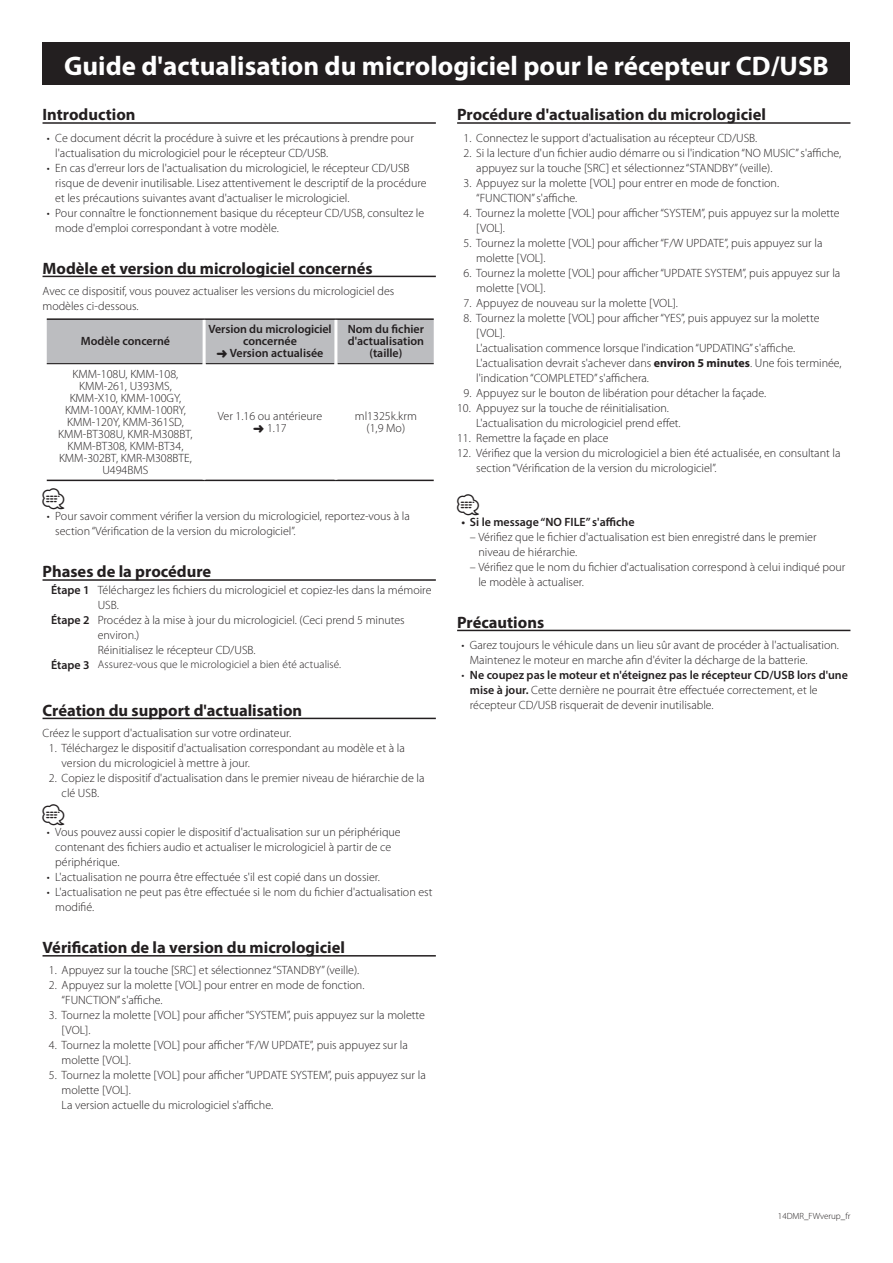
<style>
.page{position:relative;width:893px;height:1263px;background:#fff}
.page>*{position:absolute;margin:0;border:0;box-sizing:border-box;transform-origin:0 0}
.t1{font:700 27px "Myriad Pro";color:#fff}
.t2{font:21px "Car Symble";color:#231f20}
.t3{font:700 16.5px "Myriad Pro";color:#231f20}
.t4{font:300 12px/15px "Myriad Pro";color:#231f20}
.t5{font:600 12px/12px "Myriad Pro";color:#231f20;text-align:center}
.t6{font:300 11.25px "Myriad Pro";letter-spacing:.005em;color:#231f20}
.t7{font:300 9px "Myriad Pro";color:#231f20}
.s1{font-weight:700}
.s2{font-weight:600}
</style>
<div class="page">
<div style="left:43px;top:43px;width:807px;height:42px;background:#231f20"></div>
<hr style="left:43px;top:122px;width:393px;height:2px;background:#231f20">
<hr style="left:43px;top:276px;width:393px;height:1px;background:#231f20">
<hr style="left:43px;top:579px;width:393px;height:2px;background:#231f20">
<hr style="left:43px;top:718px;width:393px;height:1px;background:#231f20">
<hr style="left:43px;top:955px;width:393px;height:1px;background:#231f20">
<div style="left:47px;top:320px;width:387px;height:43px;background:#bcbdc0"></div>
<hr style="left:47px;top:318px;width:157px;height:2px;background:#231f20">
<hr style="left:204px;top:318px;width:132px;height:2px;background:#231f20">
<hr style="left:336px;top:318px;width:98px;height:2px;background:#231f20">
<hr style="left:47px;top:480px;width:157px;height:1px;background:#231f20">
<hr style="left:204px;top:480px;width:132px;height:1px;background:#231f20">
<hr style="left:336px;top:480px;width:98px;height:1px;background:#231f20">
<hr style="left:47px;top:363px;width:156px;height:1px;background:#231f20">
<hr style="left:206px;top:363px;width:128px;height:1px;background:#231f20">
<hr style="left:337px;top:363px;width:97px;height:1px;background:#231f20">
<hr style="left:203px;top:320px;width:3px;height:44px;background:#fff">
<hr style="left:334px;top:320px;width:3px;height:44px;background:#fff">
<hr style="left:457px;top:122px;width:393px;height:2px;background:#231f20">
<hr style="left:457px;top:630px;width:393px;height:1px;background:#231f20">
<h1 class="t1" style="left:64px;top:48px;width:766px">Guide 'd actualisation du micrologiciel pour le récepteur CD/USB</h1>
<h3 class="t3" style="left:43px;top:104px;width:95px">Introduction</h3>
<p class="t4" style="left:55px;top:130px;width:360px">Ce document décrit la procédure à suivre et les précautions à prendre pour</p>
<h3 class="t3" style="left:457px;top:104px;width:310px">Procédure 'd actualisation du micrologiciel</h3>
<p class="t4" style="left:463px;top:130px;width:295px">1. Connectez le support 'd actualisation au récepteur CD/USB.</p>
<p class="t4" style="left:476px;top:145px;width:367px;text-indent:-13px">2. Si la lecture 'd un fichier audio démarre ou 'ls i indication“NO MUSIC 's” affiche, appuyez sur la touche [SRC] et sélectionnez“STANDBY” (veille .(</p>
<p class="t4" style="left:476px;top:175px;width:304px;text-indent:-13px">3. Appuyez sur la molette [VOL] pour entrer en mode de fonction. “FUNCTION 's” affiche.</p>
<p class="t4" style="left:476px;top:205px;width:365px;text-indent:-13px">4. Tournez la molette [VOL] pour afficher“SYSTEM ,” puis appuyez sur la molette [VOL .[</p>
<p class="t4" style="left:476px;top:235px;width:348px;text-indent:-13px">5. Tournez la molette [VOL] pour afficher W/ F“ UPDATE ,” puis appuyez sur la molette [VOL .[</p>
<p class="t4" style="left:476px;top:265px;width:366px;text-indent:-13px">6. Tournez la molette [VOL] pour afficher“UPDATE SYSTEM ,” puis appuyez sur la molette [VOL .[</p>
<p class="t4" style="left:463px;top:295px;width:216px">7. Appuyez de nouveau sur la molette [VOL .[</p>
<p class="t4" style="left:476px;top:310px;width:367px;text-indent:-13px">8. Tournez la molette [VOL] pour afficher“YES ,” puis appuyez sur la molette [VOL .[<br>'Lactualisation commence lorsque 'l indication“UPDATING 's” affiche. 'Lactualisation devrait 's achever dans <span class="s1">environ 5 minutes</span>. Une fois terminée, 'l indication“COMPLETED 's” affichera.</p>
<p class="t4" style="left:463px;top:385px;width:304px">9. Appuyez sur le bouton de libération pour détacher la façade.</p>
<p class="t4" style="left:476px;top:400px;width:206px;text-indent:-19px">10. Appuyez sur la touche de réinitialisation. 'Lactualisation du micrologiciel prend effet.</p>
<p class="t4" style="left:457px;top:430px;width:153px">11. Remettre la façade en place</p>
<p class="t4" style="left:476px;top:445px;width:366px;text-indent:-19px">12. Vérifiez que la version du micrologiciel a bien été actualisée, en consultant la section“Vérification de la version du micrologiciel .“</p>
<p class="t4" style="left:47px;top:130px;width:4px">•</p>
<p class="t4" style="left:55px;top:145px;width:356px">'l actualisation du micrologiciel pour le récepteur CD/USB.<br>En cas 'd erreur lors de 'l actualisation du micrologiciel le, récepteur CD/USB</p>
<p class="t4" style="left:47px;top:160px;width:4px">•</p>
<p class="t4" style="left:55px;top:175px;width:373px">risque de devenir inutilisable. Lisez attentivement le descriptif de la procédure et les précautions suivantes avant 'd actualiser le micrologiciel.<br>Pour connaître le fonctionnement basique du récepteur CD/USB, consultez le</p>
<p class="t4" style="left:47px;top:205px;width:4px">•</p>
<p class="t4" style="left:55px;top:220px;width:225px">mode 'd emploi correspondant à votre modèle.</p>
<h3 class="t3" style="left:43px;top:257px;width:332px">Modèle et version du micrologiciel concernés</h3>
<p class="t4" style="left:43px;top:284px;width:353px">Avec ce dispositif, vous pouvez actualiser les versions du micrologiciel des modèles ci-dessous.</p>
<p class="t5" style="left:81px;top:335px;width:91px">Modèle concerné</p>
<p class="t5" style="left:208px;top:323px;width:125px">Version du micrologiciel concernée<br>➜ Version actualisée</p>
<p class="t5" style="left:348px;top:323px;width:78px">Nom du fichier 'd actualisation (taille(</p>
<p class="t4" style="left:58px;top:368px;width:136px;line-height:12px;text-align:center">KMM-108 ,U KMM-108,<br>KMM-261, U393MS,<br>KMM X- 10, KMM-100GY,<br>KMM-100AY, KMM-100RY,<br>KMM-120 ,Y KMM-361SD,<br>KMM-BT308 ,U KMR M- 308BT,<br>KMM-BT308, KMM-BT34,<br>KMM-302BT, KMR M- 308BTE,<br>U494BMS</p>
<p class="t4" style="left:218px;top:410px;width:106px;line-height:12px;text-align:center">Ver 1.16 ou antérieure ➜ 1.17</p>
<p class="t4" style="left:355px;top:410px;width:63px;line-height:12px;text-align:center">ml1325 .k krm (1,9 Mo(</p>
<h2 class="t2" style="left:43px;top:488px;width:23px">⁄</h2>
<p class="t4" style="left:55px;top:524px;width:242px">section“Vérification de la version du micrologiciel .“</p>
<h3 class="t3" style="left:43px;top:561px;width:170px">Phases de la procédure</h3>
<p class="t4" style="left:98px;top:582px;width:335px">Téléchargez les fichiers du micrologiciel et copiez-les dans la mémoire</p>
<p class="t4" style="left:55px;top:509px;width:356px">Pour savoir comment vérifier la version du micrologiciel, reportez-vous laà</p>
<p class="t4" style="left:47px;top:509px;width:4px">•</p>
<p class="t5" style="left:51px;top:583px;width:40px">Étape 1</p>
<p class="t5" style="left:51px;top:613px;width:40px">Étape 2</p>
<p class="t4" style="left:98px;top:597px;width:308px">USB.<br>Procédez laà mise à jour du micrologiciel (. Ceci prend 5 minutes</p>
<p class="t4" style="left:98px;top:627px;width:159px">environ (.<br>Réinitialisez le récepteur CD/USB.</p>
<p class="t6" style="left:98px;top:658px;width:245px">Assurez-vous que le micrologiciel a bien été actualisé.</p>
<p class="t5" style="left:51px;top:658px;width:40px">Étape 3</p>
<h3 class="t3" style="left:43px;top:699px;width:261px">Création du support 'd actualisation</h3>
<p class="t4" style="left:43px;top:726px;width:250px">Créez le support 'd actualisation sur votre ordinateur.</p>
<p class="t4" style="left:62px;top:741px;width:345px;text-indent:-13px">1. Téléchargez le dispositif 'd actualisation correspondant au modèle et laà version du micrologiciel à mettre à jour.</p>
<p class="t4" style="left:62px;top:771px;width:364px;text-indent:-13px">2. Copiez le dispositif 'd actualisation dans le premier niveau de hiérarchie de la clé USB.</p>
<p class="t4" style="left:55px;top:825px;width:347px">Vous pouvez aussi copier le dispositif 'd actualisation sur un périphérique</p>
<h2 class="t2" style="left:43px;top:804px;width:23px">⁄</h2>
<p class="t4" style="left:55px;top:840px;width:338px">contenant des fichiers audio et actualiser le micrologiciel à partir de ce périphérique.<br>'Lactualisation ne pourra être effectuée i l's est copié dans un dossier.</p>
<p class="t4" style="left:47px;top:825px;width:4px">•</p>
<p class="t4" style="left:47px;top:870px;width:4px">•</p>
<p class="t4" style="left:55px;top:885px;width:379px">'Lactualisation ne peut pas être effectuée lesi nom du fichier 'd actualisation est</p>
<p class="t4" style="left:47px;top:885px;width:4px">•</p>
<p class="t4" style="left:55px;top:900px;width:40px">modifié.</p>
<h3 class="t3" style="left:43px;top:937px;width:304px">Vérification de la version du micrologiciel</h3>
<p class="t4" style="left:49px;top:963px;width:312px">1. Appuyez sur la touche [SRC] et sélectionnez“STANDBY” (veille .(</p>
<p class="t4" style="left:62px;top:978px;width:304px;text-indent:-13px">2. Appuyez sur la molette [VOL] pour entrer en mode de fonction. “FUNCTION 's” affiche.</p>
<p class="t4" style="left:62px;top:1008px;width:365px;text-indent:-13px">3. Tournez la molette [VOL] pour afficher“SYSTEM ,” puis appuyez sur la molette [VOL .[</p>
<p class="t4" style="left:62px;top:1038px;width:348px;text-indent:-13px">4. Tournez la molette [VOL] pour afficher W/ F“ UPDATE ,” puis appuyez sur la molette [VOL .[</p>
<p class="t4" style="left:62px;top:1068px;width:366px;text-indent:-13px">5. Tournez la molette [VOL] pour afficher“UPDATE SYSTEM ,” puis appuyez sur la molette [VOL .[<br>La version actuelle du micrologiciel 's affiche.</p>
<h2 class="t2" style="left:457px;top:494px;width:23px">⁄</h2>
<p class="t4" style="left:478px;top:529px;width:340px;text-indent:-9px">– Vérifiez que le fichier 'd actualisation est bien enregistré dans le premier niveau de hiérarchie.</p>
<p class="t4" style="left:478px;top:559px;width:368px;text-indent:-9px">– Vérifiez que le nom du fichier 'd actualisation correspond à celui indiqué pour le modèle à actualiser.</p>
<h3 class="t3" style="left:457px;top:611px;width:89px">Précautions</h3>
<p class="t4" style="left:470px;top:638px;width:371px">Garez toujours le véhicule dans un lieu sûr avant de procéder 'là actualisation.</p>
<p class="t5" style="left:461px;top:515px;width:175px">• Si le message“NO FILE ' s” affiche</p>
<p class="t4" style="left:461px;top:638px;width:4px">•</p>
<p class="t4" style="left:470px;top:653px;width:339px">Maintenez le moteur en marche afin 'd éviter la décharge de la batterie.</p>
<p class="t5" style="left:470px;top:669px;width:380px">Ne coupez pas le moteur et 'n éteignez pas le récepteur CD/USB lors 'd une</p>
<p class="t4" style="left:461px;top:668px;width:4px">•</p>
<p class="t4" style="left:470px;top:683px;width:349px"><span class="s2">mise à jour.</span> Cette dernière ne pourrait être effectuée correctement, et le récepteur CD/USB risquerait de devenir inutilisable.</p>
<p class="t7" style="left:778px;top:1211px;width:74px">14DMR_FWverup_fr</p>
</div>
